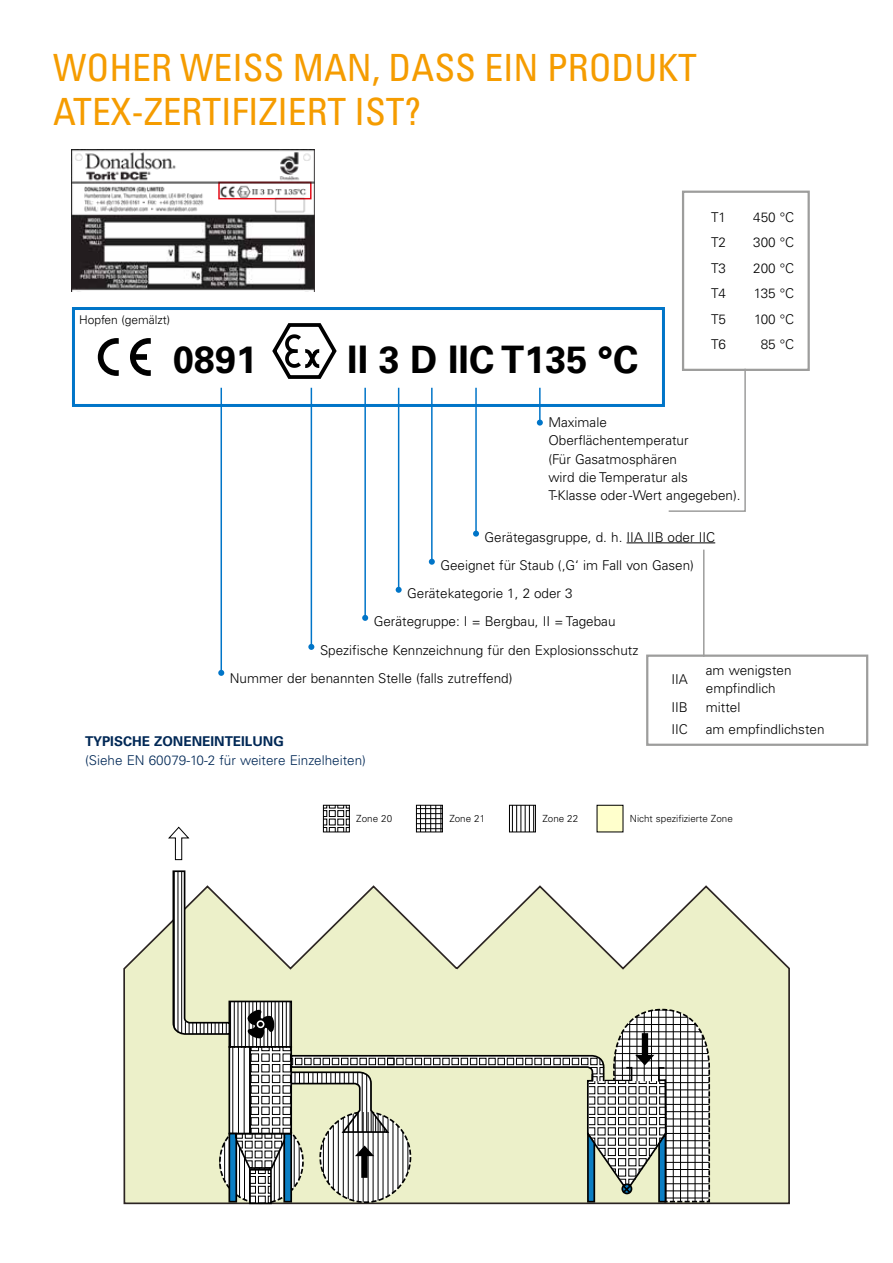
<style>
.page{position:relative;width:893px;height:1263px;background:#fff}
.page>*{position:absolute;margin:0;border:0;box-sizing:border-box;transform-origin:0 0}
.t1{font:700 37.8px "Univers LT Pro 65";color:#000}
.t2{font:condensed 37.5px/43.5px "Univers LT Std";color:#f59c00}
.Body{font:300 13.5px/18px "Univers LT Pro 45";color:#000}
.Page_Headline-_Top{font:300 13.5px "Univers LT Pro 45";color:#002856}
.Page_Headline-_Top-2{font:700 13.5px "Univers LT Pro 65";color:#002856}
.Body-2{font:300 12px "Univers LT Pro 45";color:#000}
.Body-3{font:300 9.9px "Univers LT Pro 45";color:#000}
</style>
<div class="page">
<div style="left:72px;top:307px;width:593px;height:100px;border:3px solid #0075c8"></div>
<svg style="left:272px;top:323px;width:65px;height:56px"></svg>
<div style="left:682px;top:191px;width:128px;height:180px;border:2px solid #9d9d9c"></div>
<hr style="left:627px;top:542px;width:88px;height:1px;background:#000">
<hr style="left:539px;top:388px;width:2px;height:35px;background:#0075c8">
<svg style="left:537px;top:420px;width:6px;height:6px"></svg>
<hr style="left:475px;top:388px;width:2px;height:146px;background:#0075c8">
<svg style="left:473px;top:531px;width:6px;height:6px"></svg>
<hr style="left:431px;top:388px;width:2px;height:174px;background:#0075c8">
<svg style="left:429px;top:559px;width:6px;height:6px"></svg>
<hr style="left:398px;top:388px;width:1px;height:202px;background:#0075c8">
<svg style="left:396px;top:587px;width:6px;height:6px"></svg>
<hr style="left:364px;top:388px;width:2px;height:230px;background:#0075c8">
<svg style="left:362px;top:615px;width:6px;height:6px"></svg>
<hr style="left:311px;top:388px;width:1px;height:259px;background:#0075c8">
<svg style="left:308px;top:644px;width:6px;height:6px"></svg>
<hr style="left:221px;top:388px;width:1px;height:285px;background:#0075c8">
<svg style="left:218px;top:670px;width:6px;height:6px"></svg>
<svg style="left:668px;top:367px;width:79px;height:145px"></svg>
<hr style="left:703px;top:550px;width:1px;height:107px;background:#9d9d9c">
<svg style="left:123px;top:890px;width:667px;height:315px;background:#e6e9ca"></svg>
<div style="left:249px;top:1169px;width:23px;height:35px;border:2px solid #000"></div>
<svg style="left:168px;top:826px;width:21px;height:34px"></svg>
<svg style="left:172px;top:870px;width:539px;height:333px"></svg>
<div style="left:646px;top:654px;width:222px;height:92px;border:2px solid #9d9d9c"></div>
<svg style="left:325px;top:807px;width:23px;height:23px"></svg>
<div style="left:323px;top:805px;width:27px;height:27px;border:1px solid #000"></div>
<svg style="left:511px;top:807px;width:23px;height:23px"></svg>
<div style="left:509px;top:805px;width:27px;height:27px;border:1px solid #000"></div>
<div style="left:597px;top:805px;width:26px;height:27px;background:#ffc"></div>
<svg style="left:418px;top:807px;width:23px;height:23px"></svg>
<div style="left:416px;top:805px;width:27px;height:27px;border:1px solid #000"></div>
<svg style="left:130px;top:338px;width:21px;height:38px"></svg>
<svg style="left:98px;top:338px;width:21px;height:38px"></svg>
<img style="left:72px;top:149px;width:242px;height:142px">
<p class="t2" style="left:53px;top:46px;width:645px">WOHER WEISS MAN, DASS EIN PRODUKT<br>ATEX-ZERTIFIZIERT IST?</p>
<p class="Body-2" style="left:79px;top:313px;width:93px">Hopfen (gemälzt)</p>
<p class="t1" style="left:173px;top:337px;width:86px">0891</p>
<p class="t1" style="left:347px;top:337px;width:293px">II 3 D IIC T135 °C</p>
<p class="Body" style="left:711px;top:208px;width:17px">T1</p>
<p class="Body" style="left:753px;top:208px;width:43px">450 °C</p>
<p class="Body" style="left:711px;top:234px;width:17px">T2</p>
<p class="Body" style="left:753px;top:234px;width:43px">300 °C</p>
<p class="Body" style="left:711px;top:259px;width:17px">T3</p>
<p class="Body" style="left:753px;top:259px;width:43px">200 °C</p>
<p class="Body" style="left:711px;top:285px;width:17px">T4</p>
<p class="Body" style="left:754px;top:285px;width:42px">135 °C</p>
<p class="Body" style="left:711px;top:310px;width:17px">T5</p>
<p class="Body" style="left:754px;top:310px;width:42px">100 °C</p>
<p class="Body" style="left:711px;top:336px;width:17px">T6</p>
<p class="Body" style="left:761px;top:336px;width:35px">85 °C</p>
<p class="Body" style="left:548px;top:413px;width:142px">Maximale<br>Oberflächentemperatur</p>
<p class="Body" style="left:548px;top:450px;width:194px">(Für Gasatmosphären<br>wird die Temperatur als<br>T-Klasse oder -Wert angegeben).</p>
<p class="Body" style="left:484px;top:528px;width:232px">Gerätegasgruppe, d. h. IIA IIB oder IIC</p>
<p class="Body" style="left:440px;top:556px;width:255px">Geeignet für Staub (‚G‘ im Fall von Gasen)</p>
<p class="Body" style="left:407px;top:584px;width:167px">Gerätekategorie 1, 2 oder 3</p>
<p class="Body" style="left:374px;top:612px;width:243px">Gerätegruppe: I = Bergbau, II = Tagebau</p>
<p class="Body" style="left:320px;top:641px;width:320px">Spezifische Kennzeichnung für den Explosionsschutz</p>
<p class="Body" style="left:230px;top:669px;width:284px">Nummer der benannten Stelle (falls zutreffend)</p>
<p class="Body" style="left:671px;top:670px;width:18px">IIA</p>
<p class="Body" style="left:706px;top:661px;width:87px">am wenigsten empfindlich</p>
<p class="Body" style="left:671px;top:699px;width:18px">IIB</p>
<p class="Body" style="left:706px;top:699px;width:36px">mittel</p>
<p class="Body" style="left:671px;top:720px;width:18px">IIC</p>
<p class="Body" style="left:706px;top:720px;width:120px">am empfindlichsten</p>
<p class="Page_Headline-_Top-2" style="left:85px;top:733px;width:200px">TYPISCHE ZONENEINTEILUNG</p>
<p class="Page_Headline-_Top" style="left:85px;top:752px;width:282px">(Siehe EN 60079-10-2 für weitere Einzelheiten)</p>
<p class="Body-3" style="left:356px;top:813px;width:37px">Zone 20</p>
<p class="Body-3" style="left:449px;top:813px;width:37px">Zone 21</p>
<p class="Body-3" style="left:542px;top:813px;width:37px">Zone 22</p>
<p class="Body-3" style="left:630px;top:813px;width:104px">Nicht spezifizierte Zone</p>
</div>
